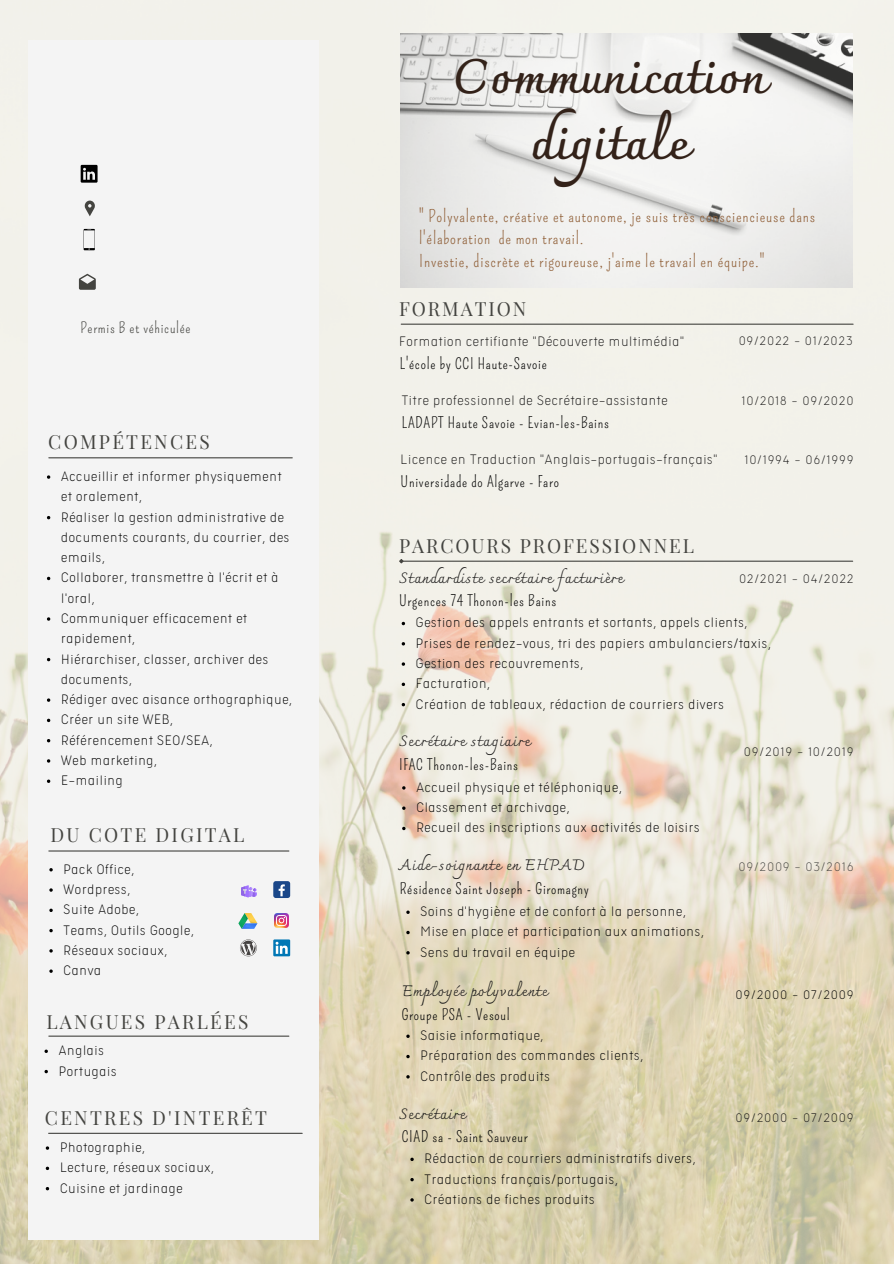
<style>
.page{position:relative;width:894px;height:1264px;background:#fff}
.page>*{position:absolute;margin:0;border:0;box-sizing:border-box;transform-origin:0 0}
.t1{font:700 48px/66.4px "Charmonman";color:#332219;text-align:center}
.t2{font:19.05px "Playfair Display";letter-spacing:.12em;color:#444440}
.t3{font:19.05px "Playfair Display";letter-spacing:.1em;color:#444440}
.t4{font:16.5px/22.5px "Pompiere";letter-spacing:.05em;color:#8f5e36}
.t5{font:300 expanded 15px/20.2px "Aristotelica Pro Cnd Txt";letter-spacing:.05em;color:#000}
.t6{font:15px "Pompiere";letter-spacing:.05em;color:#000}
.t7{font:300 expanded 15px "Aristotelica Pro Cnd Txt";letter-spacing:.05em;color:#171616}
.t8{font:15px "Charmonman";letter-spacing:.05em;color:#171616}
.t9{font:14.85px "Pompiere";letter-spacing:.05em;color:#444440}
.t10{font:300 expanded 13.5px "Aristotelica Pro Cnd Txt";letter-spacing:.1em;color:#171616}
.t11{font:300 expanded 13.5px "Aristotelica Pro Cnd Txt";letter-spacing:.1em;color:#444440}
.t12{font:300 expanded 13.5px "Aristotelica Pro Cnd Txt";letter-spacing:.1em;color:#000}
</style>
<div class="page">
<img style="left:0;top:0;width:893px;height:1263px">
<div style="left:28px;top:40px;width:291px;height:1199px;background:#f4f4f4"></div>
<hr style="left:49px;top:850px;width:240px;height:1px;background:#444440">
<svg style="left:85px;top:200px;width:10px;height:16px"></svg>
<svg style="left:79px;top:274px;width:17px;height:16px"></svg>
<hr style="left:403px;top:560px;width:449px;height:1px;background:#444440">
<svg style="left:398px;top:558px;width:6px;height:6px"></svg>
<hr style="left:49px;top:1035px;width:240px;height:1px;background:#444440">
<svg style="left:84px;top:229px;width:11px;height:21px"></svg>
<hr style="left:49px;top:457px;width:243px;height:1px;background:#444440">
<hr style="left:401px;top:323px;width:451px;height:2px;background:#444440">
<img style="left:400px;top:33px;width:452px;height:255px">
<svg style="left:81px;top:165px;width:16px;height:18px"></svg>
<hr style="left:49px;top:1132px;width:253px;height:1px;background:#444440">
<img style="left:274px;top:913px;width:14px;height:14px">
<svg style="left:273px;top:939px;width:17px;height:17px"></svg>
<svg style="left:275px;top:941px;width:12px;height:12px"></svg>
<svg style="left:240px;top:939px;width:17px;height:17px"></svg>
<svg style="left:238px;top:913px;width:19px;height:15px"></svg>
<svg style="left:241px;top:885px;width:16px;height:12px"></svg>
<div style="left:273px;top:881px;width:17px;height:17px;background:#1a4789;border-radius:3px"></div>
<svg style="left:278px;top:884px;width:7px;height:12px"></svg>
<svg style="left:47px;top:475px;width:3px;height:4px"></svg>
<svg style="left:47px;top:779px;width:3px;height:4px"></svg>
<svg style="left:44px;top:1069px;width:4px;height:4px"></svg>
<svg style="left:49px;top:868px;width:4px;height:3px"></svg>
<svg style="left:49px;top:908px;width:4px;height:4px"></svg>
<svg style="left:49px;top:929px;width:4px;height:3px"></svg>
<svg style="left:49px;top:949px;width:4px;height:3px"></svg>
<svg style="left:410px;top:1177px;width:3px;height:4px"></svg>
<svg style="left:406px;top:910px;width:3px;height:4px"></svg>
<svg style="left:406px;top:930px;width:3px;height:4px"></svg>
<svg style="left:406px;top:1054px;width:3px;height:4px"></svg>
<svg style="left:402px;top:826px;width:3px;height:4px"></svg>
<svg style="left:401px;top:622px;width:4px;height:3px"></svg>
<svg style="left:401px;top:642px;width:4px;height:3px"></svg>
<svg style="left:401px;top:662px;width:4px;height:3px"></svg>
<svg style="left:401px;top:682px;width:4px;height:4px"></svg>
<svg style="left:401px;top:703px;width:4px;height:3px"></svg>
<p class="t9" style="left:81px;top:319px;width:111px">Permis B et véhiculée</p>
<p class="t2" style="left:48px;top:428px;width:163px">COMPÉTENCES</p>
<p class="t5" style="left:61px;top:467px;width:232px">Accueillir et informer physiquement et oralement,<br>Réaliser la gestion administrative de documents courants, du courrier, des emails,<br>Collaborer, transmettre à l'écrit et à l'oral,<br>Communiquer efficacement et rapidement,<br>Hiérarchiser, classer, archiver des documents,<br>Rédiger avec aisance orthographique,<br>Créer un site WEB,<br>Référencement SEO/SEA,<br>Web marketing,<br>E-mailing</p>
<p class="t2" style="left:50px;top:821px;width:195px">DU COTE DIGITAL</p>
<p class="t5" style="left:64px;top:860px;width:131px">Pack Office,<br>Wordpress,<br>Suite Adobe,<br>Teams, Outils Google,<br>Réseaux sociaux,<br>Canva</p>
<p class="t2" style="left:46px;top:1008px;width:203px">LANGUES PARLÉES</p>
<p class="t5" style="left:59px;top:1041px;width:59px">Anglais<br>Portugais</p>
<p class="t2" style="left:45px;top:1104px;width:223px">CENTRES D'INTERÊT</p>
<p class="t5" style="left:60px;top:1138px;width:155px">Photographie,<br>Lecture, réseaux sociaux,<br>Cuisine et jardinage</p>
<h1 class="t1" style="left:453px;top:43px;width:314px">Communication digitale</h1>
<p class="t4" style="left:419px;top:205px;width:397px">" Polyvalente, créative et autonome, je suis très consciencieuse dans l'élaboration de mon travail.<br>Investie, discrète et rigoureuse, j'aime le travail en équipe."</p>
<p class="t3" style="left:399px;top:295px;width:129px">FORMATION</p>
<p class="t7" style="left:399px;top:336px;width:286px">Formation certifiante "Découverte multimédia"</p>
<p class="t10" style="left:738px;top:336px;width:115px">09/2022 - 01/2023</p>
<p class="t6" style="left:400px;top:354px;width:148px">L'école by CCI Haute-Savoie</p>
<p class="t7" style="left:401px;top:395px;width:267px">Titre professionnel de Secrétaire-assistante</p>
<p class="t10" style="left:741px;top:396px;width:113px">10/2018 - 09/2020</p>
<p class="t6" style="left:401px;top:414px;width:209px">LADAPT Haute Savoie - Evian-les-Bains</p>
<p class="t7" style="left:400px;top:455px;width:318px">Licence en Traduction "Anglais-portugais-français"</p>
<p class="t6" style="left:400px;top:473px;width:160px">Universidade do Algarve - Faro</p>
<p class="t10" style="left:744px;top:455px;width:110px">10/1994 - 06/1999</p>
<p class="t3" style="left:399px;top:532px;width:296px">PARCOURS PROFESSIONNEL</p>
<p class="t6" style="left:399px;top:591px;width:158px">Urgences 74 Thonon-les Bains</p>
<p class="t8" style="left:399px;top:569px;width:225px">Standardiste secrétaire facturière</p>
<p class="t10" style="left:739px;top:574px;width:115px">02/2021 - 04/2022</p>
<p class="t5" style="left:416px;top:614px;width:356px">Gestion des appels entrants et sortants, appels clients, Prises de rendez-vous, tri des papiers ambulanciers/taxis, Gestion des recouvrements,<br>Facturation,<br>Création de tableaux, rédaction de courriers divers</p>
<p class="t8" style="left:399px;top:732px;width:132px">Secrétaire stagiaire</p>
<p class="t10" style="left:744px;top:746px;width:110px">09/2019 - 10/2019</p>
<p class="t6" style="left:399px;top:756px;width:120px">IFAC Thonon-les-Bains</p>
<p class="t5" style="left:416px;top:778px;width:285px">Accueil physique et téléphonique,<br>Classement et archivage,<br>Recueil des inscriptions aux activités de loisirs</p>
<p class="t8" style="left:399px;top:856px;width:187px">Aide-soignante en EHPAD</p>
<p class="t11" style="left:738px;top:861px;width:116px">09/2009 - 03/2016</p>
<p class="t6" style="left:400px;top:880px;width:190px">Résidence Saint Joseph - Giromagny</p>
<p class="t5" style="left:420px;top:902px;width:284px">Soins d'hygiène et de confort à la personne,<br>Mise en place et participation aux animations,<br>Sens du travail en équipe</p>
<p class="t8" style="left:401px;top:981px;width:147px">Employée polyvalente</p>
<p class="t12" style="left:735px;top:990px;width:119px">09/2000 - 07/2009</p>
<p class="t6" style="left:401px;top:1005px;width:110px">Groupe PSA - Vesoul</p>
<p class="t5" style="left:420px;top:1026px;width:224px">Saisie informatique,<br>Préparation des commandes clients,<br>Contrôle des produits</p>
<p class="t8" style="left:399px;top:1104px;width:68px">Secrétaire</p>
<p class="t6" style="left:401px;top:1127px;width:127px">CIAD sa - Saint Sauveur</p>
<p class="t5" style="left:424px;top:1149px;width:272px">Rédaction de courriers administratifs divers,<br>Traductions français/portugais,<br>Créations de fiches produits</p>
<p class="t10" style="left:735px;top:1113px;width:119px">09/2000 - 07/2009</p>
</div>
